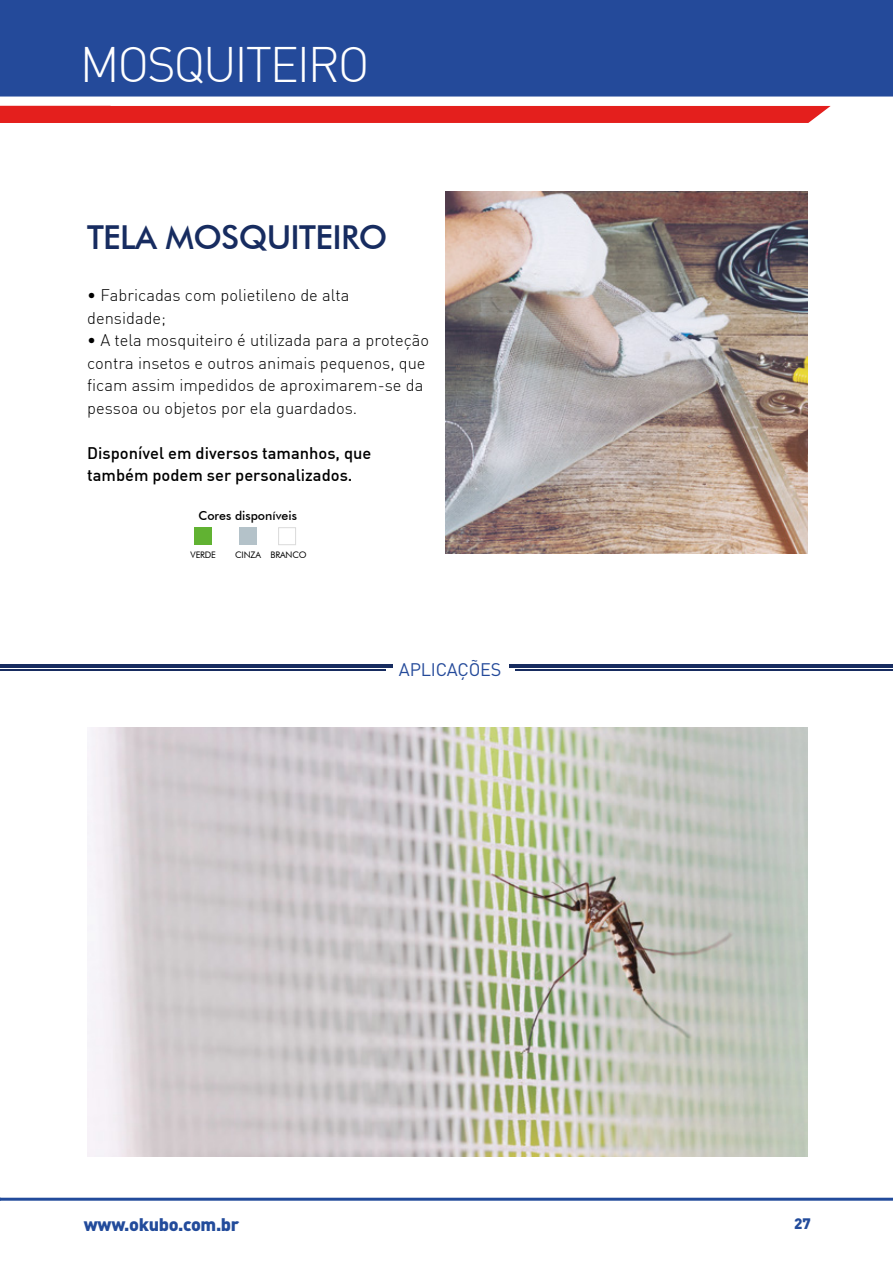
<style>
.page{position:relative;width:893px;height:1263px;background:#fff}
.page>*{position:absolute;margin:0;border:0;box-sizing:border-box;transform-origin:0 0}
.t1{font:300 48.75px "DIN";letter-spacing:-.045em;color:#fff}
.t2{font:500 33px "Futura BT";letter-spacing:-.02em;color:#172c60}
.t3{font:900 18px "DIN Pro";letter-spacing:-.02em;color:#224b9b}
.t4{font:18px "DIN Pro";letter-spacing:-.01em;color:#244a9a}
.t5{font:300 16.5px/22.5px "DIN";color:#000}
.t6{font:500 16.5px/22.5px "DIN";color:#000}
.t7{font:900 15px "DIN Pro";color:#224b9b}
.t8{font:500 12.3px "Futura BT";color:#000}
.t9{font:9px "Futura BT";letter-spacing:-.02em;color:#000}
</style>
<div class="page">
<div style="left:0;top:0;width:893px;height:97px;background:#244a9a"></div>
<hr style="left:0;top:1198px;width:893px;height:3px;background:#224b9b">
<div style="left:0;top:106px;width:831px;height:17px;background:#e41f1d"></div>
<img style="left:446px;top:191px;width:362px;height:363px">
<hr style="left:510px;top:665px;width:383px;height:3px;background:#172c60">
<hr style="left:0;top:665px;width:392px;height:3px;background:#172c60">
<hr style="left:515px;top:669px;width:378px;height:2px;background:#172c60">
<hr style="left:0;top:669px;width:386px;height:2px;background:#172c60">
<img style="left:87px;top:727px;width:721px;height:430px">
<div style="left:240px;top:528px;width:17px;height:17px;background:#b4c2c9"></div>
<div style="left:278px;top:527px;width:18px;height:18px;background:#fff;border:1px solid #dadada"></div>
<div style="left:195px;top:528px;width:17px;height:17px;background:#61b232"></div>
<h1 class="t1" style="left:80px;top:35px;width:291px">MOSQUITEIRO</h1>
<h2 class="t2" style="left:87px;top:218px;width:302px">TELA MOSQUITEIRO</h2>
<p class="t5" style="left:87px;top:284px;width:264px">• Fabricadas com polietileno de alta densidade;</p>
<p class="t5" style="left:87px;top:329px;width:344px">• A tela mosquiteiro é utilizada para a proteção contra insetos e outros animais pequenos, que ficam assim impedidos de aproximarem-se da pessoa ou objetos por ela guardados.</p>
<p class="t6" style="left:87px;top:441px;width:286px">Disponível em diversos tamanhos, que também podem ser personalizados.</p>
<p class="t8" style="left:198px;top:508px;width:100px">Cores disponíveis</p>
<p class="t9" style="left:191px;top:550px;width:27px">VERDE</p>
<p class="t9" style="left:235px;top:550px;width:73px">CINZA BRANCO</p>
<p class="t4" style="left:399px;top:655px;width:104px">APLICAÇÕES</p>
<p class="t3" style="left:84px;top:1209px;width:157px">www.okubo.com.br</p>
<p class="t7" style="left:794px;top:1210px;width:18px">27</p>
</div>
